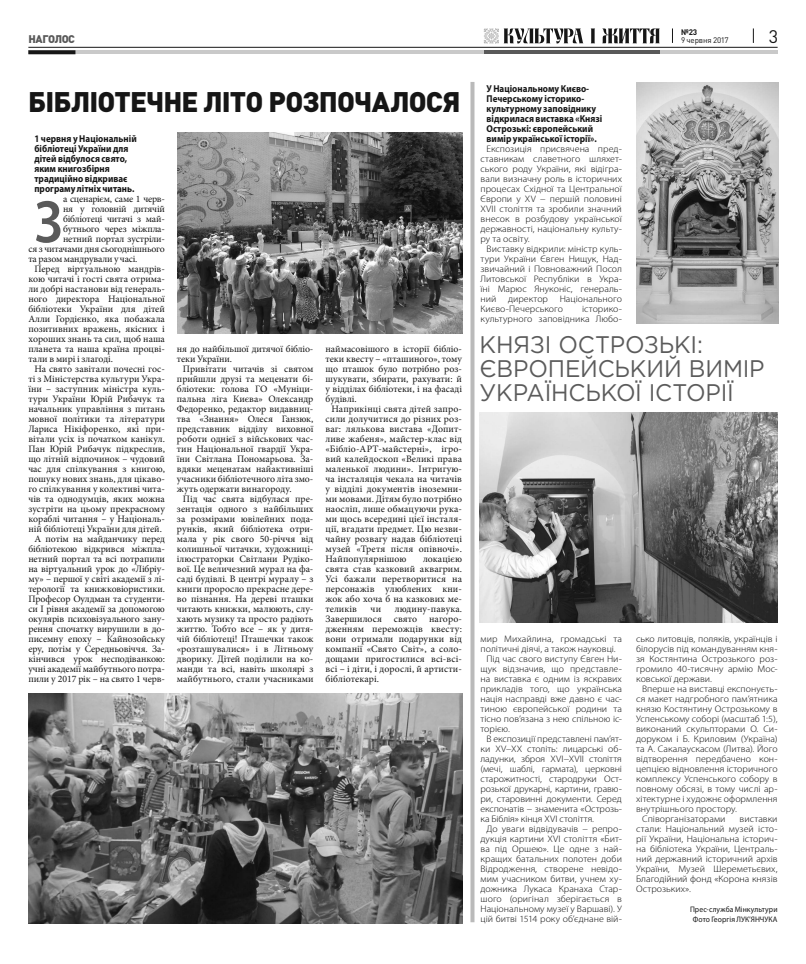
<style>
.page{position:relative;width:806px;height:964px;background:#fff}
.page>*{position:absolute;margin:0;border:0;box-sizing:border-box;transform-origin:0 0}
.BUKVICA{font:600 60.3px "Myriad Pro";color:#5b5b5b;scale:.89 1}
.КЖ_ЗАГОЛ_сірий_32_М{font:900 28px "DIN Pro";letter-spacing:-.03em;color:#161616}
.PODZAGOLOVOK_2{font:24px/24px "Gotham Pro";letter-spacing:-.01em;color:#5b5b5b;scale:.96 1}
.t1{font:18px "DIN Pro";color:#161616}
.naz_Rubriki{font:900 11px "DIN Pro";letter-spacing:-.035em;color:#595959}
.КЖ_текст_9_10___Bold{font:700 10px/10px "Myriad Pro";letter-spacing:.005em;color:#161616;scale:.9 1}
.КЖ_текст_9_10{font:9.8px/10px "Minion Pro";color:#161616;text-align:justify}
.BUKVICA-2{font:9.8px "Minion Pro";letter-spacing:-.02em;color:#161616}
.KOLONKA_osn{font:300 semi-condensed 9.4px/10px "Myriad Pro";color:#161616;text-align:justify;scale:1.16 1}
.КЖ_АВТОР_низ{font:8px "Myriad Pro";letter-spacing:.01em;color:#161616;scale:.95 1}
.t2{font:8px/8px "DIN Pro";letter-spacing:-.02em;color:#161616}
.s1{font-weight:700}
</style>
<div class="page">
<svg style="left:483px;top:28px;width:176px;height:16px"></svg>
<hr style="left:28px;top:47px;width:749px;height:1px;background:#161616">
<svg style="left:752px;top:28px;width:1px;height:15px"></svg>
<svg style="left:672px;top:28px;width:1px;height:15px"></svg>
<hr style="left:28px;top:50px;width:749px;height:4px;background:#c9c9c9">
<hr style="left:483px;top:50px;width:176px;height:4px;background:#595959">
<svg style="left:470px;top:82px;width:4px;height:840px;background:#c2c2c2"></svg>
<svg style="left:28px;top:50px;width:47px;height:4px"></svg>
<img style="left:177px;top:132px;width:285px;height:201px">
<img style="left:636px;top:83px;width:142px;height:240px">
<img style="left:479px;top:413px;width:297px;height:209px">
<img style="left:29px;top:693px;width:433px;height:230px">
<p class="naz_Rubriki" style="left:28px;top:32px;width:48px">НАГОЛОС</p>
<p class="КЖ_ЗАГОЛ_сірий_32_М" style="left:28px;top:83px;width:434px">БІБЛІОТЕЧНЕ ЛІТО РОЗПОЧАЛОСЯ</p>
<p class="КЖ_текст_9_10___Bold" style="left:34px;top:134px;width:115px">1 червня у Національній бібліотеці України для дітей відбулося свято, яким книгозбірня традиційно відкриває програму літніх читань.</p>
<p class="BUKVICA" style="left:34px;top:184px;width:33px">З</p>
<p class="BUKVICA-2" style="left:63px;top:193px;width:103px">а сценарієм, саме 1 черв-</p>
<p class="BUKVICA-2" style="left:63px;top:203px;width:103px">ня у головній дитячій</p>
<p class="BUKVICA-2" style="left:63px;top:213px;width:103px">бібліотеці читачі з май-</p>
<p class="BUKVICA-2" style="left:63px;top:223px;width:103px">бутнього через міжпла-</p>
<p class="BUKVICA-2" style="left:63px;top:232px;width:103px">нетний портал зустріли-</p>
<p class="BUKVICA-2" style="left:28px;top:242px;width:138px">ся з читачами дня сьогоднішнього</p>
<p class="BUKVICA-2" style="left:28px;top:252px;width:110px">та разом мандрували у часі.</p>
<p class="КЖ_текст_9_10" style="left:28px;top:264px;width:138px;text-indent:6px">Перед віртуальною мандрів&shy;кою читачі і гості свята отрима&shy;ли добрі настанови від генераль&shy;ного директора Національної бібліотеки України для дітей Алли Гордієнко, яка побажала позитивних вражень, якісних і хороших знань та сил, щоб наша планета та наша країна процві&shy;тали в мирі і злагоді.</p>
<p class="КЖ_текст_9_10" style="left:28px;top:364px;width:138px;text-indent:6px">На свято завітали почесні гос&shy;ті з Міністерства культури Укра&shy;їни – заступник міністра куль&shy;тури України Юрій Рибачук та начальник управління з питань мовної політики та літератури Лариса Нікіфоренко, які при&shy;вітали усіх із початком канікул.<br>Пан Юрій Рибачук підкреслив, що літній відпочинок – чудовий час для спілкування з книгою, пошуку нових знань, для цікаво&shy;го спілкування у колективі чита&shy;чів та однодумців, яких можна зустріти на цьому прекрасному кораблі читання – у Національ&shy;ній бібліотеці України для дітей.</p>
<p class="КЖ_текст_9_10" style="left:28px;top:534px;width:138px;text-indent:6px">А потім на майданчику перед бібліотекою відкрився міжпла&shy;нетний портал та всі потрапили на віртуальний урок до «Лібріу&shy;му» – першої у світі академії з лі&shy;терології та книжковіористики.<br>Професор Оулдман та студенти&shy;си І рівня академії за допомогою окулярів психовізуального зану&shy;рення спочатку вирушили в до&shy;писемну епоху – Кайнозойську еру, потім у Середньовіччя. За&shy;кінчився урок несподіванкою: учні академії майбутнього потра&shy;пили у 2017 рік – на свято 1 черв-</p>
<p class="КЖ_текст_9_10" style="left:177px;top:344px;width:138px">ня до найбільшої дитячої бібліо&shy;теки України.</p>
<p class="КЖ_текст_9_10" style="left:177px;top:364px;width:138px;text-indent:6px">Привітати читачів зі святом прийшли друзі та меценати бі&shy;бліотеки: голова ГО «Муніци&shy;пальна ліга Києва» Олександр Федоренко, редактор видавниц&shy;тва «Знання» Олеся Ганзюк, представник відділу виховної роботи однієї з військових час&shy;тин Національної гвардії Укра&shy;їни Світлана Пономарьова. За&shy;вдяки меценатам найактивніші учасники бібліотечного літа змо&shy;жуть одержати винагороду.</p>
<p class="КЖ_текст_9_10" style="left:177px;top:494px;width:138px;text-indent:6px">Під час свята відбулася пре&shy;зентація одного з найбільших за розмірами ювілейних пода&shy;рунків, який бібліотека отри&shy;мала у рік свого 50-річчя від колишньої читачки, художниці&shy;ілюстраторки Світлани Рудіко&shy;вої. Це величезний мурал на фа&shy;саді будівлі. В центрі муралу – з книги проросло прекрасне дере&shy;во пізнання. На дереві пташки читають книжки, малюють, слу&shy;хають музику та просто радіють життю. Тобто все – як у дитя&shy;чій бібліотеці! Пташечки також «розташувалися» і в Літньому дворику. Дітей поділили на ко&shy;манди та всі, навіть школярі з майбутнього, стали учасниками</p>
<p class="КЖ_текст_9_10" style="left:325px;top:344px;width:138px">наймасовішого в історії бібліо&shy;теки квесту – «пташиного», тому що пташок було потрібно роз&shy;шукувати, збирати, рахувати: й у відділах бібліотеки, і на фасаді будівлі.</p>
<p class="КЖ_текст_9_10" style="left:325px;top:404px;width:138px;text-indent:6px">Наприкінці свята дітей запро&shy;сили долучитися до різних роз&shy;ваг: лялькова вистава «Допит&shy;ливе жабеня», майстер-клас від «Бібліо-АРТ-майстерні», ігро&shy;вий калейдоскоп «Великі права маленької людини». Інтригую&shy;ча інсталяція чекала на читачів у відділі документів іноземни&shy;ми мовами. Дітям було потрібно наосліп, лише обмацуючи рука&shy;ми щось всередині цієї інсталя&shy;ції, вгадати предмет. Цю незви&shy;чайну розвагу надав бібліотеці музей «Третя після опівночі».<br>Найпопулярнішою</p>
<p class="КЖ_текст_9_10" style="left:325px;top:554px;width:138px;text-indent:97px">локацією свята став казковий аквагрим.<br>Усі бажали перетворитися на персонажів улюблених кни&shy;жок або хоча б на казкових ме&shy;теликів</p>
<p class="КЖ_текст_9_10" style="left:325px;top:604px;width:138px;text-indent:69px">людину-павука.<br>Завершилося свято нагоро&shy;дженням переможців квесту: вони отримали подарунки від компанії «Свято Світ», а соло&shy;дощами пригостилися всі-всі&shy;всі – і діти, і дорослі, й артисти&shy;бібліотекарі.</p>
<p class="КЖ_текст_9_10" style="left:370px;top:604px;width:12px">чи</p>
<p class="КЖ_текст_9_10___Bold" style="left:486px;top:84px;width:130px">У Національному Києво-<br>Печерському історико&shy;культурному заповіднику відкрилася виставка «Князі<br>Острозькі: європейський вимір української історії».</p>
<p class="KOLONKA_osn" style="left:480px;top:144px;width:123px;text-indent:6px">Експозиція присвячена пред&shy;ставникам славетного шляхет&shy;ського роду України, які відігра&shy;вали визначну роль в історичних процесах Східної та Центральної Європи у XV – першій половині XVII століття та зробили значний внесок в розбудову української державності, національну культу&shy;ру та освіту.</p>
<p class="KOLONKA_osn" style="left:480px;top:244px;width:123px;text-indent:6px">Виставку відкрили: міністр куль&shy;тури України Євген Нищук, Над&shy;звичайний і Повноважний Посол Литовської Республіки в Укра&shy;їні Марюс Януконіс, генераль&shy;ний директор Національного Києво-Печерського</p>
<p class="KOLONKA_osn" style="left:480px;top:304px;width:123px;text-align:right">історико-<br>культурного заповідника Любо-</p>
<p class="t2" style="left:680px;top:28px;width:49px"><span class="s1">№23<br></span>9 червня 2017</p>
<p class="t1" style="left:768px;top:24px;width:11px">3</p>
<p class="PODZAGOLOVOK_2" style="left:479px;top:333px;width:298px">КНЯЗІ ОСТРОЗЬКІ:<br>ЄВРОПЕЙСЬКИЙ ВИМІР<br>УКРАЇНСЬКОЇ ІСТОРІЇ</p>
<p class="KOLONKA_osn" style="left:480px;top:634px;width:123px">мир Михайлина, громадські та політичні діячі, а також науковці.</p>
<p class="KOLONKA_osn" style="left:480px;top:654px;width:123px;text-indent:6px">Під час свого виступу Євген Ни&shy;щук відзначив, що представле&shy;на виставка є одним із яскравих прикладів того, що українська нація насправді вже давно є час&shy;тиною європейської родини та тісно пов’язана з нею спільною іс&shy;торією.</p>
<p class="KOLONKA_osn" style="left:480px;top:734px;width:123px;text-indent:6px">В експозиції представлені пам’ят&shy;ки XV–ХХ століть: лицарські об&shy;ладунки, зброя XVI–XVII століття (мечі, шаблі, гармата), церковні старожитності, стародруки Ост&shy;розької друкарні, картини, гравю&shy;ри, старовинні документи. Серед експонатів – знаменита «Острозь&shy;ка Біблія» кінця XVI століття.</p>
<p class="KOLONKA_osn" style="left:480px;top:824px;width:123px;text-indent:6px">До уваги відвідувачів – репро&shy;дукція картини XVI століття «Бит&shy;ва під Оршею». Це одне з най&shy;кращих батальних полотен доби Відродження, створене невідо&shy;мим учасником битви, учнем ху&shy;дожника Лукаса Кранаха Стар&shy;шого (оригінал зберігається в Національному музеї у Варшаві). У цій битві 1514 року об’єднане вій-</p>
<p class="KOLONKA_osn" style="left:635px;top:634px;width:123px">сько литовців, поляків, українців і білорусів під командуванням кня&shy;зя Костянтина Острозького роз&shy;громило 40-тисячну армію Мос&shy;ковської держави.</p>
<p class="KOLONKA_osn" style="left:635px;top:684px;width:123px;text-indent:6px">Вперше на виставці експонуєть&shy;ся макет надгробного пам’ятника князю Костянтину Острозькому в Успенському соборі (масштаб 1:5), виконаний скульпторами О. Си&shy;доруком і Б. Криловим (Україна) та А. Сакалаускасом (Литва). Його відтворення передбачено кон&shy;цепцією відновлення історичного комплексу Успенського собору в повному обсязі, в тому числі ар&shy;хітектурне і художнє оформлення внутрішнього простору.</p>
<p class="KOLONKA_osn" style="left:641px;top:814px;width:73px">Співорганізаторами</p>
<p class="KOLONKA_osn" style="left:635px;top:814px;width:123px;text-indent:103px">виставки стали: Національний музей істо&shy;рії України, Національна історич&shy;на бібліотека України, Централь&shy;ний державний історичний архів України, Музей Шереметьєвих, Благодійний фонд «Корона князів Острозьких».</p>
<p class="КЖ_АВТОР_низ" style="left:689px;top:905px;width:93px">Прес-служба Мінкультури</p>
<p class="КЖ_АВТОР_низ" style="left:692px;top:915px;width:91px">Фото Георгія ЛУК’ЯНЧУКА</p>
</div>
